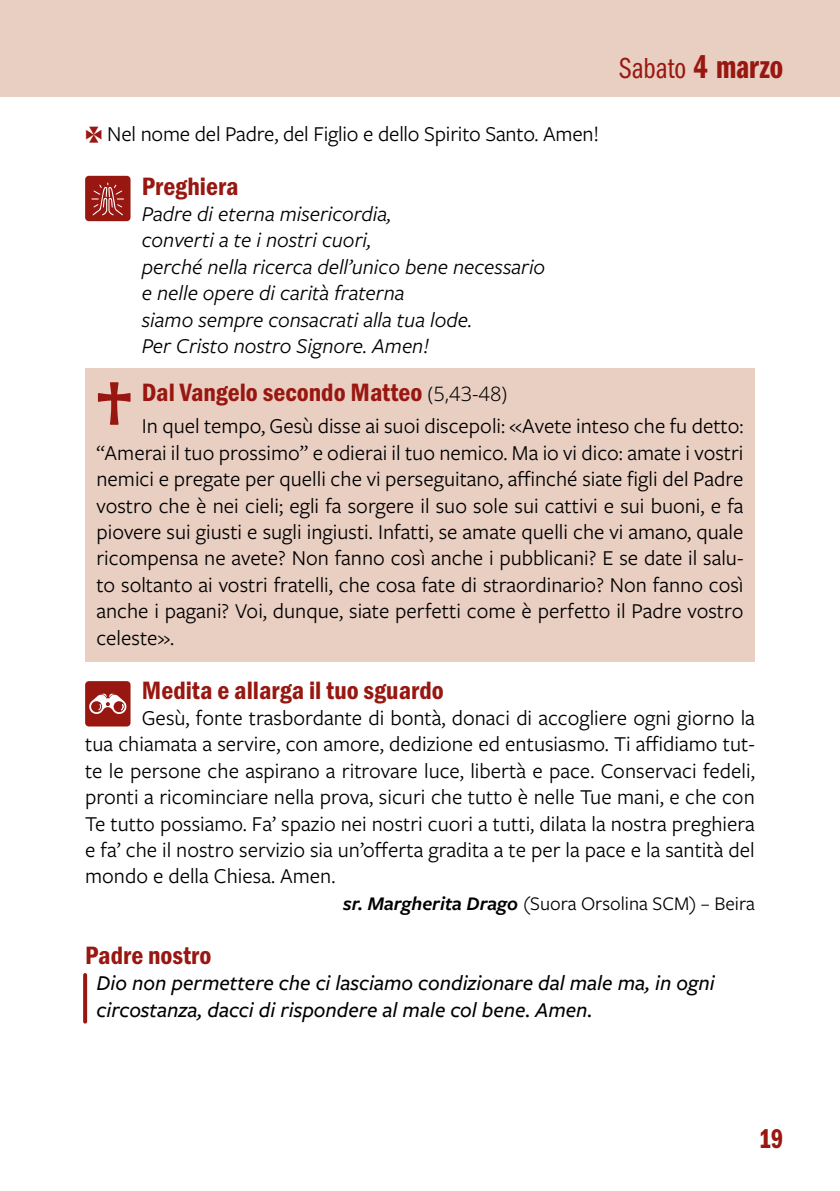
<style>
.page{position:relative;width:840px;height:1191px;background:#fff}
.page>*{position:absolute;margin:0;border:0;box-sizing:border-box;transform-origin:0 0}
.t1{font:30px "Franklin Gothic URW Com Boo";color:#981711}
.t2{font:28px "Franklin Gothic URW Com Dem";color:#981711}
.t3{font:26px "Franklin Gothic URW Con Dem";color:#981711}
.t4{font:22px/26.4px "Freight Sans Pro";color:#000;text-align:justify}
.t5{font:italic 22px/26.4px "Freight Sans Pro";color:#000}
.t6{font:italic 500 22px/26.4px "Freight Sans Pro";color:#000}
.t7{font:20px "Freight Sans Pro";color:#000}
.s1{font-family:"Franklin Gothic URW Com Dem";font-size:34px}
.s2{font-family:"Noto Sans";font-weight:300;font-size:20px;color:#000}
.s3{font-weight:600;font-style:italic}
</style>
<div class="page">
<div style="left:85px;top:368px;width:669px;height:53px;background:#e9cec2"></div>
<div style="left:85px;top:407px;width:669px;height:254px;background:#e9cec2"></div>
<svg style="left:83px;top:975px;width:4px;height:46px"></svg>
<div style="left:85px;top:681px;width:45px;height:45px;background:#981711;border-radius:4px"></div>
<svg style="left:89px;top:693px;width:38px;height:21px"></svg>
<div style="left:0;top:0;width:839px;height:97px;background:#e9cec2"></div>
<div style="left:85px;top:176px;width:45px;height:45px;background:#981711;border-radius:4px"></div>
<svg style="left:91px;top:183px;width:33px;height:33px"></svg>
<svg style="left:98px;top:382px;width:32px;height:43px"></svg>
<h1 class="t1" style="left:619px;top:48px;width:165px">Sabato <span class="s1">4 marzo</span></h1>
<p class="t4" style="left:85px;top:119px;width:515px"><sub>✠</sub> Nel nome del Padre, del Figlio e dello Spirito Santo. Amen!</p>
<p class="t3" style="left:142px;top:168px;width:98px">Preghiera</p>
<p class="t5" style="left:142px;top:200px;width:404px">Padre di eterna misericordia,<br>converti a te i nostri cuori,<br>perché nella ricerca dell’unico bene necessario e nelle opere di carità fraterna<br>siamo sempre consacrati alla tua lode.<br>Per Cristo nostro Signore. Amen!</p>
<p class="t3" style="left:142px;top:375px;width:366px">Dal Vangelo secondo Matteo <span class="s2">(5,43-48)</span></p>
<p class="t4" style="left:96px;top:412px;width:648px;text-indent:45px">In quel tempo, Gesù disse ai suoi discepoli: «Avete inteso che fu detto: “Amerai il tuo prossimo” e odierai il tuo nemico. Ma io vi dico: amate i vostri nemici e pregate per quelli che vi perseguitano, affinché siate figli del Padre vostro che è nei cieli; egli fa sorgere il suo sole sui cattivi e sui buoni, e fa piovere sui giusti e sugli ingiusti. Infatti, se amate quelli che vi amano, quale ricompensa ne avete? Non fanno così anche i pubblicani? E se date il salu&shy;to soltanto ai vostri fratelli, che cosa fate di straordinario? Non fanno così anche i pagani? Voi, dunque, siate perfetti come è perfetto il Padre vostro celeste».</p>
<p class="t3" style="left:142px;top:672px;width:303px">Medita e allarga il tuo sguardo</p>
<p class="t4" style="left:85px;top:703px;width:671px;text-indent:57px">Gesù, fonte trasbordante di bontà, donaci di accogliere ogni giorno la tua chiamata a servire, con amore, dedizione ed entusiasmo. Ti affidiamo tut&shy;te le persone che aspirano a ritrovare luce, libertà e pace. Conservaci fedeli, pronti a ricominciare nella prova, sicuri che tutto è nelle Tue mani, e che con Te tutto possiamo. Fa’ spazio nei nostri cuori a tutti, dilata la nostra preghiera e fa’ che il nostro servizio sia un’offerta gradita a te per la pace e la santità del mondo e della Chiesa. Amen.</p>
<p class="t7" style="left:343px;top:890px;width:413px"><span class="s3">sr. Margherita Drago</span> (Suora Orsolina SCM) – Beira</p>
<p class="t3" style="left:85px;top:937px;width:128px">Padre nostro</p>
<p class="t6" style="left:96px;top:969px;width:619px">Dio non permettere che ci lasciamo condizionare dal male ma, in ogni circostanza, dacci di rispondere al male col bene. Amen.</p>
<p class="t2" style="left:759px;top:1119px;width:25px">19</p>
</div>
